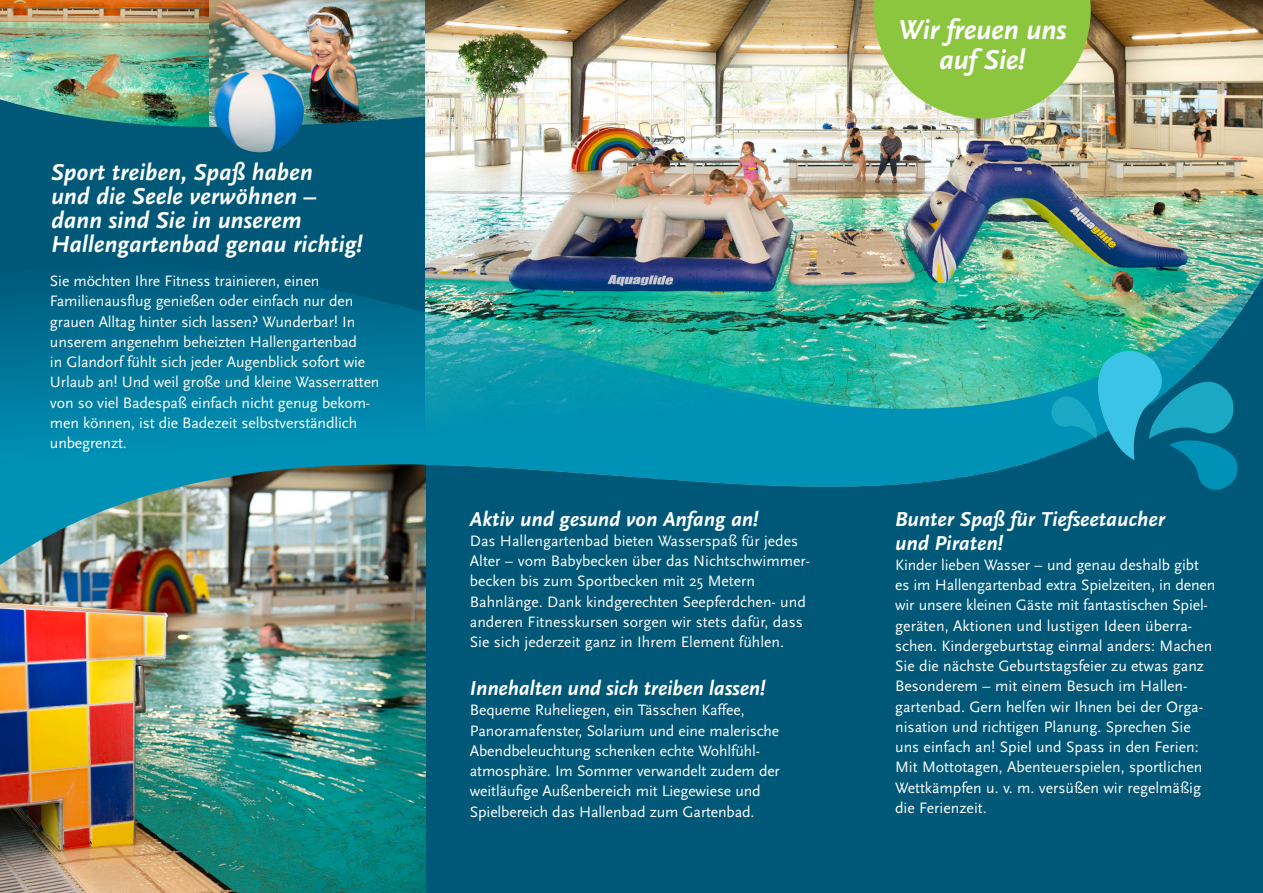
<style>
.page{position:relative;width:1263px;height:893px;background:#fff}
.page>*{position:absolute;margin:0;border:0;box-sizing:border-box;transform-origin:0 0}
.t1{font:italic 700 28.5px/30px "Scala Sans";letter-spacing:-.01em;color:#fff;text-align:center}
.t2{font:italic 700 24px/24px "Scala Sans";color:#fff}
.t3{font:italic 700 21px/24px "Scala Sans";color:#fff}
.t4{font:15.75px/20.2px "Scala Sans";letter-spacing:-.01em;color:#fff}
</style>
<div class="page">
<img style="left:0;top:0;width:425px;height:217px">
<img style="left:425px;top:0;width:838px;height:217px">
<div style="left:425px;top:643px;width:838px;height:250px;background:#005879"></div>
<img style="left:0;top:643px;width:425px;height:250px">
<svg style="left:874px;top:0;width:217px;height:119px;background:#9ac959"></svg>
<img style="left:0;top:217px;width:1263px;height:426px">
<svg style="left:1051px;top:343px;width:189px;height:148px;background:#0f89a3"></svg>
<img style="left:216px;top:63px;width:88px;height:89px">
<h2 class="t2" style="left:51px;top:161px;width:313px">Sport treiben, Spaß haben<br>und die Seele verwöhnen – dann sind Sie in unserem<br>Hallengartenbad genau richtig!</h2>
<p class="t4" style="left:50px;top:271px;width:331px">Sie möchten Ihre Fitness trainieren, einen Familienausflug genießen oder einfach nur den grauen Alltag hinter sich lassen? Wunderbar! In unserem angenehm beheizten Hallengartenbad<br>in Glandorf fühlt sich jeder Augenblick sofort wie Urlaub an! Und weil große und kleine Wasserratten von so viel Badespaß einfach nicht genug bekom&shy;men können, ist die Badezeit selbstverständlich unbegrenzt.</p>
<h1 class="t1" style="left:898px;top:15px;width:170px">Wir freuen uns auf Sie!</h1>
<h3 class="t3" style="left:470px;top:507px;width:290px">Aktiv und gesund von Anfang an!</h3>
<p class="t4" style="left:470px;top:531px;width:342px">Das Hallengartenbad bieten Wasserspaß für jedes Alter – vom Babybecken über das Nichtschwimmer&shy;becken bis zum Sportbecken mit 25 Metern Bahnlänge. Dank kindgerechten Seepferdchen- und anderen Fitnesskursen sorgen wir stets dafür, dass Sie sich jederzeit ganz in Ihrem Element fühlen.</p>
<h3 class="t3" style="left:470px;top:677px;width:297px">Innehalten und sich treiben lassen!</h3>
<p class="t4" style="left:470px;top:700px;width:312px">Bequeme Ruheliegen, ein Tässchen Kaffee, Panoramafenster, Solarium und eine malerische Abendbeleuchtung schenken echte Wohlfühl&shy;atmosphäre. Im Sommer verwandelt zudem der weitläufige Außenbereich mit Liegewiese und Spielbereich das Hallenbad zum Gartenbad.</p>
<h3 class="t3" style="left:895px;top:507px;width:271px">Bunter Spaß für Tiefseetaucher und Piraten!</h3>
<p class="t4" style="left:895px;top:555px;width:322px">Kinder lieben Wasser – und genau deshalb gibt es im Hallengartenbad extra Spielzeiten, in denen wir unsere kleinen Gäste mit fantastischen Spiel&shy;geräten, Aktionen und lustigen Ideen überra&shy;schen. Kindergeburtstag einmal anders: Machen Sie die nächste Geburtstagsfeier zu etwas ganz Besonderem – mit einem Besuch im Hallen&shy;gartenbad. Gern helfen wir Ihnen bei der Orga&shy;nisation und richtigen Planung. Sprechen Sie uns einfach an! Spiel und Spass in den Ferien:<br>Mit Mottotagen, Abenteuerspielen, sportlichen Wettkämpfen u. v. m. versüßen wir regelmäßig die Ferienzeit.</p>
</div>
